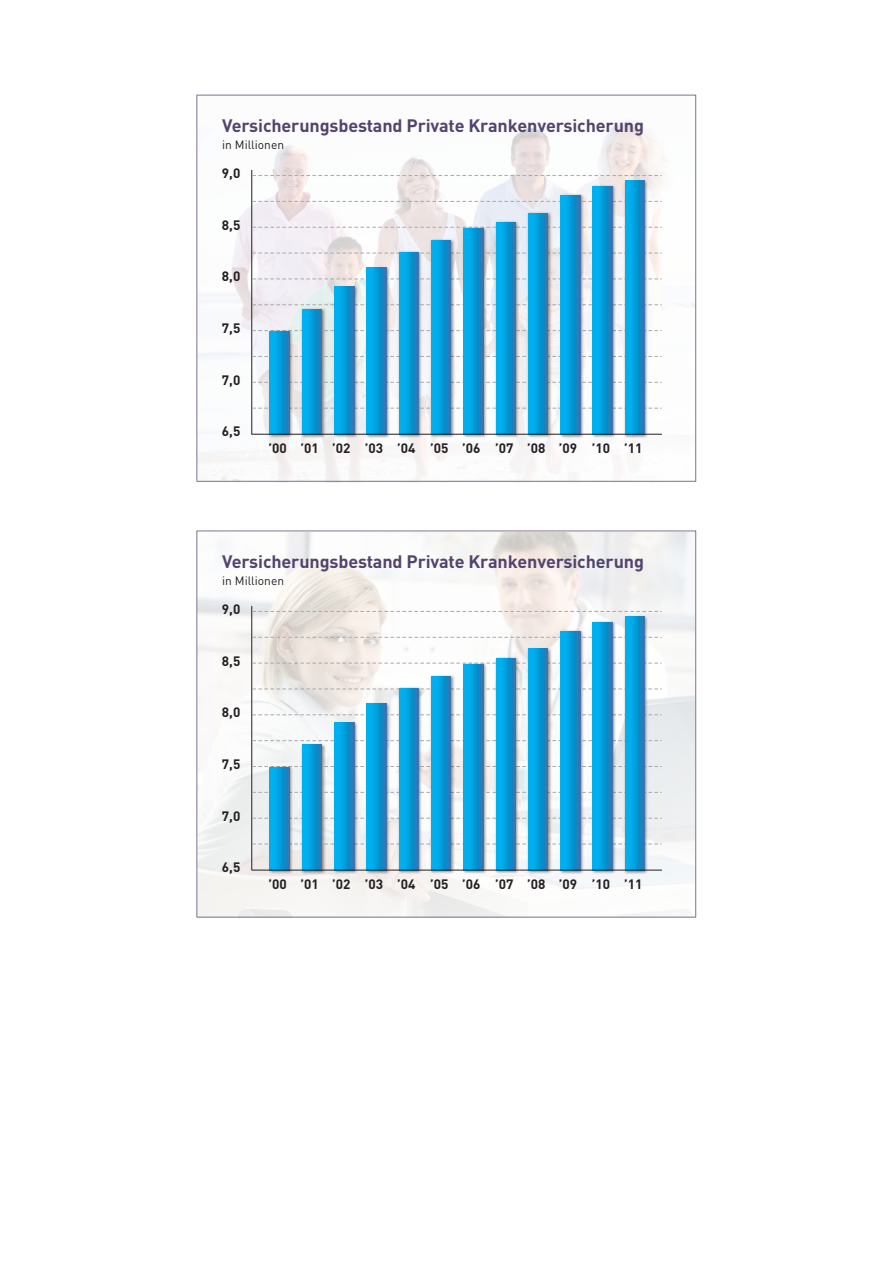
<style>
.page{position:relative;width:893px;height:1263px;background:#fff}
.page>*{position:absolute;margin:0;border:0;box-sizing:border-box;transform-origin:0 0}
.t1{font:700 17.85px "DINOT";letter-spacing:-.01em;color:#53446d}
.t2{font:700 13.5px "DINOT";color:#231f20}
.t3{font:12px "DINOT";color:#231f20}
</style>
<div class="page">
<svg style="left:197px;top:95px;width:499px;height:387px"></svg>
<hr style="left:251px;top:170px;width:1px;height:264px;background:#231f20">
<svg style="left:253px;top:408px;width:408px;height:1px"></svg>
<svg style="left:253px;top:382px;width:408px;height:1px"></svg>
<svg style="left:253px;top:356px;width:408px;height:1px"></svg>
<svg style="left:253px;top:330px;width:408px;height:1px"></svg>
<svg style="left:253px;top:304px;width:408px;height:1px"></svg>
<svg style="left:253px;top:279px;width:408px;height:1px"></svg>
<svg style="left:253px;top:253px;width:408px;height:1px"></svg>
<svg style="left:253px;top:227px;width:408px;height:1px"></svg>
<svg style="left:253px;top:201px;width:408px;height:1px"></svg>
<svg style="left:253px;top:175px;width:408px;height:1px"></svg>
<img style="left:267px;top:329px;width:28px;height:110px">
<svg style="left:270px;top:331px;width:19px;height:103px;background:#089ad8"></svg>
<img style="left:300px;top:306px;width:27px;height:133px">
<svg style="left:302px;top:309px;width:20px;height:125px;background:#0a99d7"></svg>
<img style="left:332px;top:284px;width:27px;height:156px">
<svg style="left:335px;top:287px;width:19px;height:147px;background:#0999d7"></svg>
<img style="left:364px;top:265px;width:28px;height:174px">
<svg style="left:367px;top:268px;width:19px;height:166px;background:#089ad8"></svg>
<img style="left:397px;top:250px;width:27px;height:189px">
<svg style="left:399px;top:252px;width:20px;height:182px;background:#0a99d7"></svg>
<img style="left:429px;top:238px;width:27px;height:202px">
<svg style="left:431px;top:241px;width:20px;height:193px;background:#0a9ad7"></svg>
<img style="left:461px;top:226px;width:27px;height:213px">
<svg style="left:464px;top:229px;width:19px;height:205px;background:#0999d7"></svg>
<img style="left:493px;top:220px;width:28px;height:219px">
<svg style="left:496px;top:222px;width:19px;height:212px;background:#089ad8"></svg>
<img style="left:526px;top:210px;width:27px;height:229px">
<svg style="left:528px;top:213px;width:20px;height:221px;background:#0a99d7"></svg>
<img style="left:558px;top:193px;width:27px;height:246px">
<svg style="left:561px;top:195px;width:19px;height:239px;background:#0999d7"></svg>
<img style="left:590px;top:184px;width:28px;height:256px">
<svg style="left:593px;top:187px;width:19px;height:247px;background:#089ad8"></svg>
<img style="left:623px;top:178px;width:27px;height:261px">
<svg style="left:625px;top:181px;width:20px;height:253px;background:#0a99d7"></svg>
<hr style="left:251px;top:434px;width:411px;height:1px;background:#231f20">
<svg style="left:197px;top:531px;width:499px;height:386px;fill:#f6f5f4"></svg>
<hr style="left:251px;top:606px;width:1px;height:264px;background:#231f20">
<svg style="left:253px;top:844px;width:408px;height:1px"></svg>
<svg style="left:253px;top:818px;width:408px;height:1px"></svg>
<svg style="left:253px;top:792px;width:408px;height:1px"></svg>
<svg style="left:253px;top:766px;width:408px;height:1px"></svg>
<svg style="left:253px;top:740px;width:408px;height:1px"></svg>
<svg style="left:253px;top:714px;width:408px;height:1px"></svg>
<svg style="left:253px;top:689px;width:408px;height:1px"></svg>
<svg style="left:253px;top:663px;width:408px;height:1px"></svg>
<svg style="left:253px;top:637px;width:408px;height:1px"></svg>
<svg style="left:253px;top:611px;width:408px;height:1px"></svg>
<img style="left:267px;top:765px;width:28px;height:110px">
<svg style="left:270px;top:767px;width:19px;height:103px;background:#089ad8"></svg>
<img style="left:300px;top:742px;width:27px;height:133px">
<svg style="left:302px;top:745px;width:20px;height:125px;background:#0a99d7"></svg>
<img style="left:332px;top:720px;width:27px;height:155px">
<svg style="left:335px;top:723px;width:19px;height:147px;background:#0999d6"></svg>
<img style="left:364px;top:701px;width:28px;height:174px">
<svg style="left:367px;top:703px;width:19px;height:167px;background:#089ad7"></svg>
<img style="left:397px;top:686px;width:27px;height:189px">
<svg style="left:399px;top:688px;width:20px;height:182px;background:#0a99d6"></svg>
<img style="left:429px;top:674px;width:27px;height:201px">
<svg style="left:431px;top:676px;width:20px;height:194px;background:#0a9ad7"></svg>
<img style="left:461px;top:662px;width:27px;height:213px">
<svg style="left:464px;top:664px;width:19px;height:206px;background:#0999d7"></svg>
<img style="left:493px;top:656px;width:28px;height:219px">
<svg style="left:496px;top:658px;width:19px;height:212px;background:#089ad8"></svg>
<img style="left:526px;top:646px;width:27px;height:229px">
<svg style="left:528px;top:649px;width:20px;height:221px;background:#0a99d7"></svg>
<img style="left:558px;top:629px;width:27px;height:246px">
<svg style="left:561px;top:631px;width:19px;height:239px;background:#0999d7"></svg>
<img style="left:590px;top:620px;width:28px;height:255px">
<svg style="left:593px;top:622px;width:19px;height:248px;background:#089ad8"></svg>
<img style="left:623px;top:614px;width:27px;height:261px">
<svg style="left:625px;top:617px;width:20px;height:253px;background:#0a99d7"></svg>
<hr style="left:251px;top:870px;width:411px;height:1px;background:#231f20">
<p class="t1" style="left:222px;top:114px;width:423px">Versicherungsbestand Private Krankenversicherung</p>
<p class="t3" style="left:222px;top:136px;width:63px">in Millionen</p>
<p class="t2" style="left:222px;top:164px;width:20px">9,0</p>
<p class="t2" style="left:222px;top:216px;width:20px">8,5</p>
<p class="t2" style="left:222px;top:267px;width:20px">8,0</p>
<p class="t2" style="left:222px;top:319px;width:20px">7,5</p>
<p class="t2" style="left:222px;top:371px;width:20px">7,0</p>
<p class="t2" style="left:222px;top:422px;width:20px">6,5</p>
<p class="t2" style="left:269px;top:439px;width:375px">’00 ’01 ’02 ’03 ’04 ’05 ’06 ’07 ’08 ’09 ’10 ’11</p>
<p class="t1" style="left:222px;top:549px;width:423px">Versicherungsbestand Private Krankenversicherung</p>
<p class="t3" style="left:222px;top:572px;width:63px">in Millionen</p>
<p class="t2" style="left:222px;top:600px;width:20px">9,0</p>
<p class="t2" style="left:222px;top:651px;width:20px">8,5</p>
<p class="t2" style="left:222px;top:703px;width:20px">8,0</p>
<p class="t2" style="left:222px;top:755px;width:20px">7,5</p>
<p class="t2" style="left:222px;top:807px;width:20px">7,0</p>
<p class="t2" style="left:222px;top:858px;width:20px">6,5</p>
<p class="t2" style="left:269px;top:875px;width:375px">’00 ’01 ’02 ’03 ’04 ’05 ’06 ’07 ’08 ’09 ’10 ’11</p>
</div>
